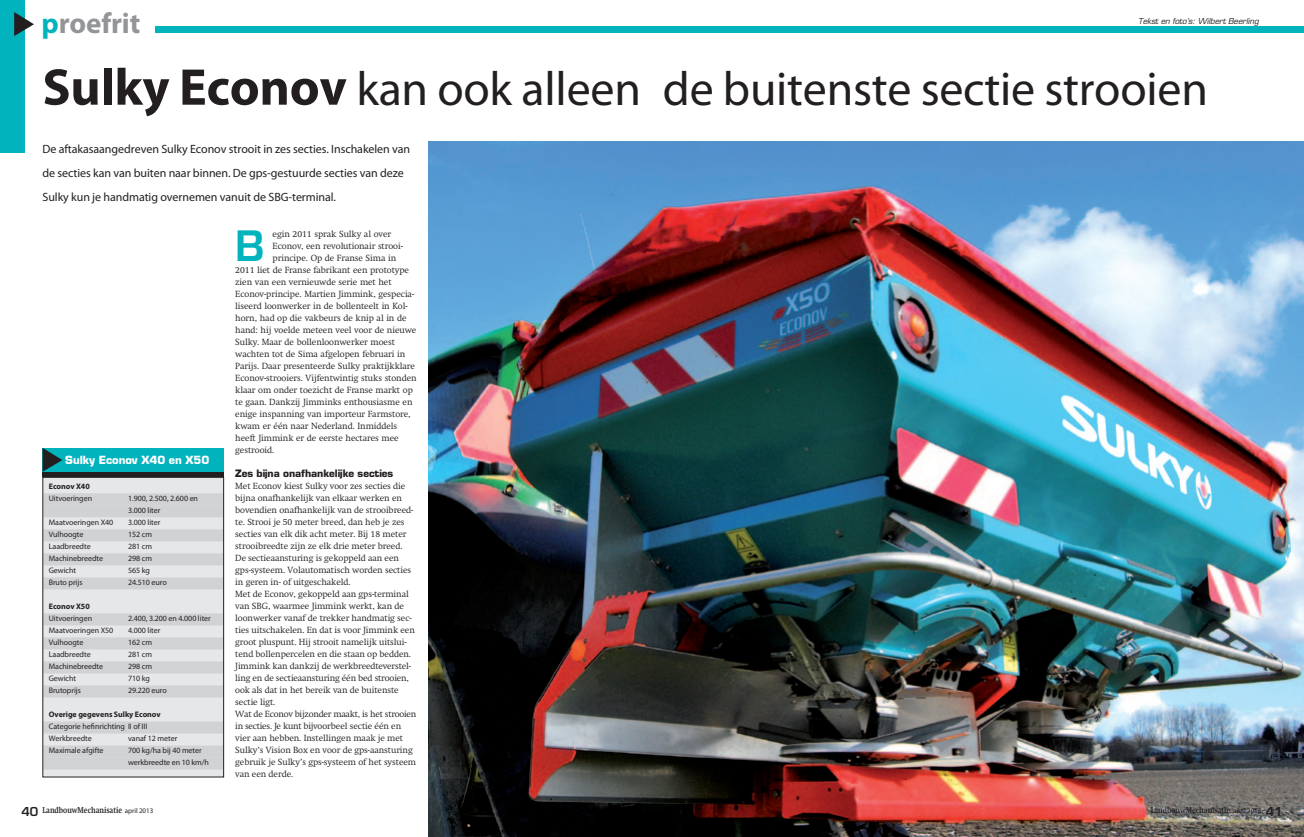
<style>
.page{position:relative;width:1304px;height:837px;background:#fff}
.page>*{position:absolute;margin:0;border:0;box-sizing:border-box;transform-origin:0 0}
.t1{font:48px "Myriad Pro";letter-spacing:-.005em;color:#231f20}
.t2{font:600 40.8px "Eurostile LT Std";color:#00b3bd}
.t3{font:700 29px "Myriad Pro";letter-spacing:-.005em;color:#939598}
.t4{font:12px/24px "Myriad Pro";letter-spacing:-.005em;color:#231f20}
.t5{font:700 11px "Eurostile LT Std";letter-spacing:-.005em;color:#fff}
.t6{font:700 10px "Eurostile LT Std";letter-spacing:-.005em;color:#231f20}
.t7{font:300 8.8px/12px "Swift";letter-spacing:-.005em;color:#231f20}
.t8{font:700 8.4px "Swift";letter-spacing:-.005em;color:#231f20;scale:.83 1}
.t9{font:8px/12px "Myriad Pro";letter-spacing:-.005em;color:#231f20}
.t10{font:700 8px "Myriad Pro";letter-spacing:-.005em;color:#231f20}
.t11{font:italic 8px "Eurostile LT Std";letter-spacing:-.005em;color:#231f20}
.s1{color:#00b3bd}
.s2{font-weight:700;font-size:52px}
.s3{font-family:"Eurostile LT Std";font-weight:600;font-size:12px}
.s4{font-family:"Myriad Pro";font-weight:400;font-size:7px}
</style>
<div class="page">
<img style="left:428px;top:141px;width:876px;height:695px">
<div style="left:43px;top:471px;width:181px;height:6px;background:#231f20"></div>
<div style="left:43px;top:447px;width:181px;height:24px;background:#00b3bd"></div>
<svg style="left:43px;top:447px;width:19px;height:24px"></svg>
<div style="left:43px;top:477px;width:181px;height:299px;background:#e6e7e9"></div>
<div style="left:43px;top:493px;width:180px;height:12px;background:#d1d2d4"></div>
<div style="left:43px;top:505px;width:180px;height:12px;background:#d1d2d4"></div>
<div style="left:43px;top:529px;width:180px;height:12px;background:#d1d2d4"></div>
<div style="left:43px;top:553px;width:180px;height:12px;background:#d1d2d4"></div>
<div style="left:43px;top:577px;width:180px;height:12px;background:#d1d2d4"></div>
<div style="left:43px;top:613px;width:180px;height:12px;background:#d1d2d4"></div>
<div style="left:43px;top:637px;width:180px;height:12px;background:#d1d2d4"></div>
<div style="left:43px;top:661px;width:180px;height:12px;background:#d1d2d4"></div>
<div style="left:43px;top:685px;width:180px;height:12px;background:#d1d2d4"></div>
<div style="left:43px;top:721px;width:180px;height:12px;background:#d1d2d4"></div>
<div style="left:43px;top:745px;width:180px;height:12px;background:#d1d2d4"></div>
<div style="left:43px;top:757px;width:180px;height:12px;background:#d1d2d4"></div>
<div style="left:43px;top:477px;width:181px;height:300px;border:1px solid #231f20"></div>
<div style="left:156px;top:27px;width:496px;height:6px;background:#00b3bd"></div>
<div style="left:0;top:0;width:24px;height:153px;background:#00b3bd"></div>
<svg style="left:14px;top:12px;width:20px;height:24px"></svg>
<div style="left:652px;top:27px;width:652px;height:6px;background:#00b3bd"></div>
<h3 class="t3" style="left:42px;top:4px;width:100px"><span class="s1">p</span>roefrit</h3>
<p class="t11" style="left:1138px;top:17px;width:122px">Tekst en foto’s: Wilbert Beerling</p>
<h1 class="t1" style="left:43px;top:59px;width:1167px"><span class="s2">Sulky Econov</span> kan ook alleen de buitenste sectie strooien</h1>
<h3 class="t4" style="left:43px;top:136px;width:369px">De aftakasaangedreven Sulky Econov strooit in zes secties. Inschakelen van de secties kan van buiten naar binnen. De gps-gestuurde secties van deze<br>Sulky kun je handmatig overnemen vanuit de SBG-terminal.</h3>
<h2 class="t2" style="left:235px;top:220px;width:31px">B</h2>
<p class="t7" style="left:273px;top:228px;width:120px">egin 2011 sprak Sulky al over</p>
<p class="t7" style="left:273px;top:240px;width:132px">Econov, een revolutionair strooi-</p>
<p class="t7" style="left:273px;top:252px;width:125px">principe. Op de Franse Sima in</p>
<p class="t7" style="left:235px;top:264px;width:175px">2011 liet de Franse fabrikant een prototype</p>
<p class="t7" style="left:235px;top:276px;width:158px">zien van een vernieuwde serie met het</p>
<p class="t7" style="left:235px;top:288px;width:180px">Econov-principe. Martien Jimmink, gespecia-</p>
<p class="t7" style="left:235px;top:300px;width:174px">liseerd loonwerker in de bollenteelt in Kol-</p>
<p class="t7" style="left:235px;top:312px;width:173px">horn, had op die vakbeurs de knip al in de</p>
<p class="t7" style="left:235px;top:324px;width:182px">hand: hij voelde meteen veel voor de nieuwe</p>
<p class="t7" style="left:235px;top:336px;width:161px">Sulky. Maar de bollenloonwerker moest</p>
<p class="t7" style="left:235px;top:348px;width:172px">wachten tot de Sima afgelopen februari in</p>
<p class="t7" style="left:235px;top:360px;width:181px">Parijs. Daar presenteerde Sulky praktijkklare</p>
<p class="t7" style="left:235px;top:372px;width:183px">Econov-strooiers. Vijfentwintig stuks stonden</p>
<p class="t7" style="left:235px;top:384px;width:179px">klaar om onder toezicht de Franse markt op</p>
<p class="t7" style="left:235px;top:396px;width:179px">te gaan. Dankzij Jimminks enthousiasme en</p>
<p class="t7" style="left:235px;top:408px;width:177px">enige inspanning van importeur Farmstore,</p>
<p class="t7" style="left:235px;top:420px;width:163px">kwam er één naar Nederland. Inmiddels</p>
<p class="t7" style="left:235px;top:432px;width:165px">heeft Jimmink er de eerste hectares mee</p>
<p class="t7" style="left:235px;top:444px;width:41px">gestrooid.</p>
<p class="t6" style="left:235px;top:467px;width:160px">Zes bijna onafhankelijke secties</p>
<p class="t7" style="left:235px;top:480px;width:183px">Met Econov kiest Sulky voor zes secties die bijna onafhankelijk van elkaar werken en bovendien onafhankelijk van de strooibreed&shy;te. Strooi je 50 meter breed, dan heb je zes secties van elk dik acht meter. Bij 18 meter strooibreedte zijn ze elk drie meter breed.<br>De sectieaansturing is gekoppeld aan een gps-systeem. Volautomatisch worden secties in geren in- of uitgeschakeld.<br>Met de Econov, gekoppeld aan gps-terminal van SBG, waarmee Jimmink werkt, kan de loonwerker vanaf de trekker handmatig sec&shy;ties uitschakelen. En dat is voor Jimmink een groot pluspunt. Hij strooit namelijk uitslui&shy;tend bollenpercelen en die staan op bedden.<br>Jimmink kan dankzij de werkbreedteverstel&shy;ling en de sectieaansturing één bed strooien, ook als dat in het bereik van de buitenste sectie ligt.<br>Wat de Econov bijzonder maakt, is het strooien in secties. Je kunt bijvoorbeel sectie één en vier aan hebben. Instellingen maak je met Sulky’s Vision Box en voor de gps-aansturing gebruik je Sulky’s gps-systeem of het systeem van een derde.</p>
<p class="t5" style="left:65px;top:453px;width:146px">Sulky Econov X40 en X50</p>
<p class="t10" style="left:49px;top:481px;width:42px">Econov X40</p>
<p class="t9" style="left:49px;top:492px;width:45px">Uitvoeringen</p>
<p class="t9" style="left:128px;top:492px;width:71px">1.900, 2.500, 2.600 en<br>3.000 liter</p>
<p class="t9" style="left:49px;top:516px;width:66px">Maatvoeringen X40</p>
<p class="t9" style="left:128px;top:516px;width:34px">3.000 liter</p>
<p class="t9" style="left:49px;top:528px;width:36px">Vulhoogte</p>
<p class="t9" style="left:128px;top:528px;width:25px">152 cm</p>
<p class="t9" style="left:49px;top:540px;width:43px">Laadbreedte</p>
<p class="t9" style="left:128px;top:540px;width:25px">281 cm</p>
<p class="t9" style="left:49px;top:552px;width:56px">Machinebreedte</p>
<p class="t9" style="left:128px;top:552px;width:25px">298 cm</p>
<p class="t9" style="left:49px;top:564px;width:29px">Gewicht</p>
<p class="t9" style="left:128px;top:564px;width:23px">565 kg</p>
<p class="t9" style="left:49px;top:576px;width:35px">Bruto prijs</p>
<p class="t9" style="left:128px;top:576px;width:40px">24.510 euro</p>
<p class="t10" style="left:49px;top:601px;width:42px">Econov X50</p>
<p class="t9" style="left:49px;top:612px;width:45px">Uitvoeringen</p>
<p class="t9" style="left:128px;top:612px;width:84px">2.400, 3.200 en 4.000 liter</p>
<p class="t9" style="left:49px;top:624px;width:66px">Maatvoeringen X50</p>
<p class="t9" style="left:128px;top:624px;width:34px">4.000 liter</p>
<p class="t9" style="left:49px;top:636px;width:36px">Vulhoogte</p>
<p class="t9" style="left:128px;top:636px;width:25px">162 cm</p>
<p class="t9" style="left:49px;top:648px;width:43px">Laadbreedte</p>
<p class="t9" style="left:128px;top:648px;width:25px">281 cm</p>
<p class="t9" style="left:49px;top:660px;width:56px">Machinebreedte</p>
<p class="t9" style="left:128px;top:660px;width:25px">298 cm</p>
<p class="t9" style="left:49px;top:672px;width:29px">Gewicht</p>
<p class="t9" style="left:128px;top:672px;width:23px">710 kg</p>
<p class="t9" style="left:49px;top:684px;width:34px">Brutoprijs</p>
<p class="t9" style="left:128px;top:684px;width:40px">29.220 euro</p>
<p class="t10" style="left:49px;top:709px;width:113px">Overige gegevens Sulky Econov</p>
<p class="t9" style="left:49px;top:720px;width:100px">Categorie hefinrichting II of III<br>Werkbreedte</p>
<p class="t9" style="left:128px;top:732px;width:51px">vanaf 12 meter</p>
<p class="t9" style="left:49px;top:744px;width:56px">Maximale afgifte</p>
<p class="t9" style="left:128px;top:744px;width:82px">700 kg/ha bij 40 meter werkbreedte en 10 km/h</p>
<p class="t8" style="left:21px;top:805px;width:160px"><span class="s3">40</span> LandbouwMechanisatie <span class="s4">april 2013</span></p>
<p class="t8" style="left:1151px;top:805px;width:160px">LandbouwMechanisatie <span class="s4">april 2013</span> <span class="s3">41</span></p>
</div>
